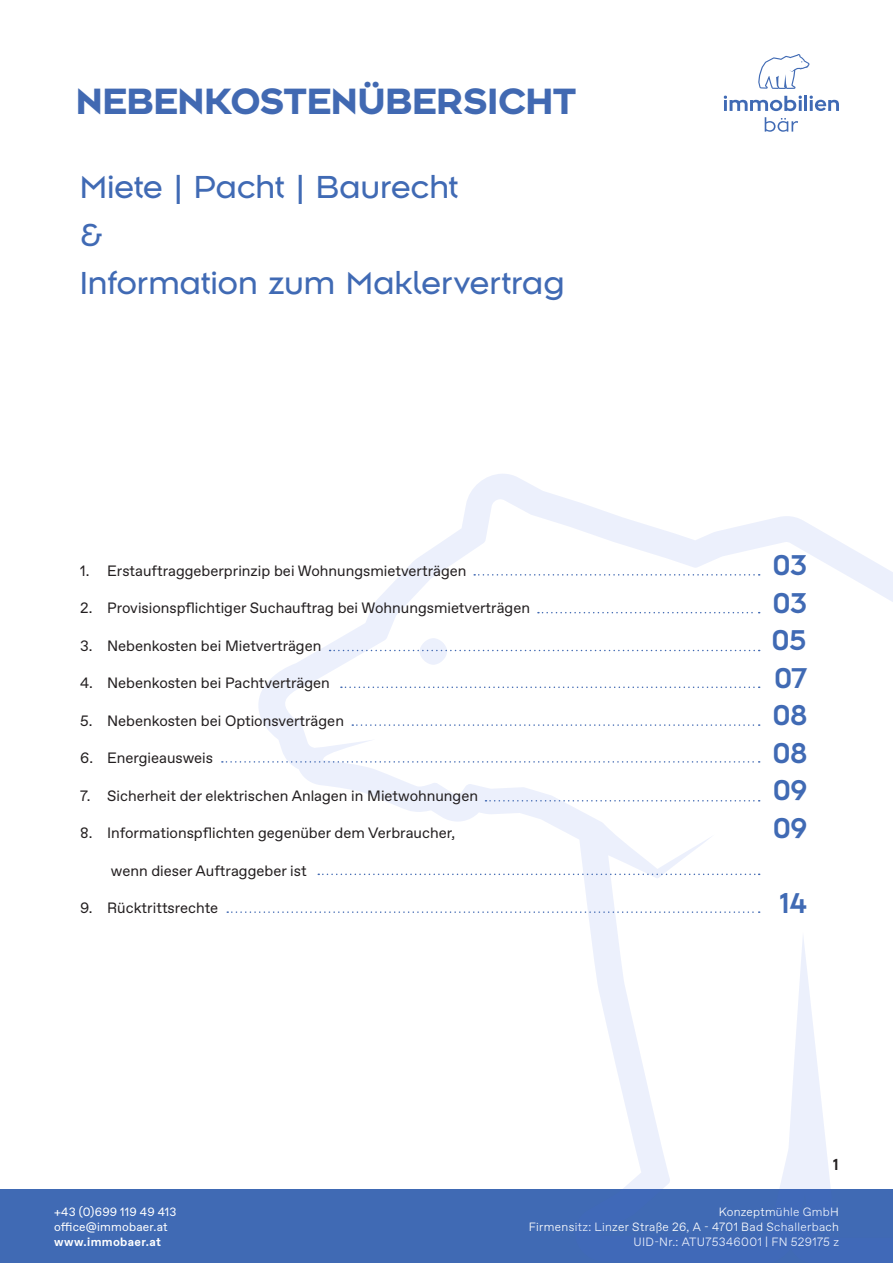
<style>
.page{position:relative;width:893px;height:1263px;background:#fff}
.page>*{position:absolute;margin:0;border:0;box-sizing:border-box;transform-origin:0 0}
.t1{font:700 34.5px "Bonn BF";letter-spacing:.025em;color:#4169b2}
.t2{font:30px/48px "Bonn BF";letter-spacing:.02em;color:#406ab4}
.t3{font:500 27px/37.5px "Bonn BF";letter-spacing:-.025em;color:#406ab4;text-align:justify}
.t4{font:15px "Favorit Pro";color:#231f20}
.t5{font:500 15px "Bonn BF";color:#231f20}
.t6{font:300 12px/15px "Favorit Pro";letter-spacing:.025em;color:#fff;text-align:right}
.t7{font:12px "Favorit Pro";letter-spacing:.015em;color:#fff}
.t8{font:700 12px "Favorit Pro";letter-spacing:.03em;color:#fff}
</style>
<div class="page">
<div style="left:0;top:1190px;width:893px;height:73px;background:#406ab4"></div>
<svg style="left:758px;top:54px;width:52px;height:35px"></svg>
<svg style="left:765px;top:117px;width:33px;height:15px"></svg>
<hr style="left:804px;top:96px;width:3px;height:15px;background:#406ab4">
<svg style="left:809px;top:95px;width:30px;height:16px"></svg>
<svg style="left:724px;top:95px;width:78px;height:16px"></svg>
<svg style="left:257px;top:474px;width:636px;height:716px"></svg>
<div style="left:419px;top:638px;width:28px;height:27px;background:#ecf0fc;border-radius:50%"></div>
<svg style="left:474px;top:574px;width:286px;height:2px"></svg>
<svg style="left:538px;top:612px;width:222px;height:1px"></svg>
<svg style="left:330px;top:650px;width:430px;height:1px"></svg>
<svg style="left:341px;top:686px;width:419px;height:2px"></svg>
<svg style="left:352px;top:724px;width:408px;height:2px"></svg>
<svg style="left:222px;top:761px;width:538px;height:2px"></svg>
<svg style="left:485px;top:800px;width:275px;height:1px"></svg>
<svg style="left:318px;top:873px;width:442px;height:2px"></svg>
<svg style="left:227px;top:911px;width:533px;height:2px"></svg>
<h1 class="t1" style="left:77px;top:78px;width:501px">NEBENKOSTENÜBERSICHT</h1>
<h2 class="t2" style="left:80px;top:164px;width:485px">Miete | Pacht | Baurecht<br>&amp;<br>Information zum Maklervertrag</h2>
<p class="t4" style="left:80px;top:560px;width:388px">1. Erstauftraggeberprinzip bei Wohnungsmietverträgen</p>
<p class="t4" style="left:80px;top:598px;width:451px">2. Provisionspflichtiger Suchauftrag bei Wohnungsmietverträgen</p>
<p class="t4" style="left:80px;top:635px;width:243px">3. Nebenkosten bei Mietverträgen</p>
<p class="t4" style="left:80px;top:673px;width:251px">4. Nebenkosten bei Pachtverträgen</p>
<p class="t4" style="left:80px;top:710px;width:265px">5. Nebenkosten bei Optionsverträgen</p>
<p class="t4" style="left:80px;top:748px;width:134px">6. Energieausweis</p>
<p class="t4" style="left:80px;top:785px;width:399px">7. Sicherheit der elektrischen Anlagen in Mietwohnungen</p>
<p class="t4" style="left:80px;top:823px;width:376px">8. Informationspflichten gegenüber dem Verbraucher,</p>
<p class="t4" style="left:111px;top:860px;width:197px">wenn dieser Auftraggeber ist</p>
<p class="t4" style="left:80px;top:898px;width:140px">9. Rücktrittsrechte</p>
<h3 class="t3" style="left:772px;top:547px;width:37px">03<br>03<br>05<br>07<br>08<br>08<br>09<br>09</h3>
<h3 class="t3" style="left:780px;top:885px;width:29px">14</h3>
<p class="t5" style="left:833px;top:1154px;width:7px">1</p>
<p class="t7" style="left:54px;top:1203px;width:124px">+43 (0)699 119 49 413</p>
<p class="t7" style="left:54px;top:1218px;width:115px">office@immobaer.at</p>
<p class="t8" style="left:54px;top:1233px;width:109px">www.immobaer.at</p>
<p class="t6" style="left:529px;top:1204px;width:312px">Konzeptmühle GmbH<br>Firmensitz: Linzer Straße 26, A - 4701 Bad Schallerbach<br>UID-Nr.: ATU75346001 | FN 529175 z</p>
</div>
